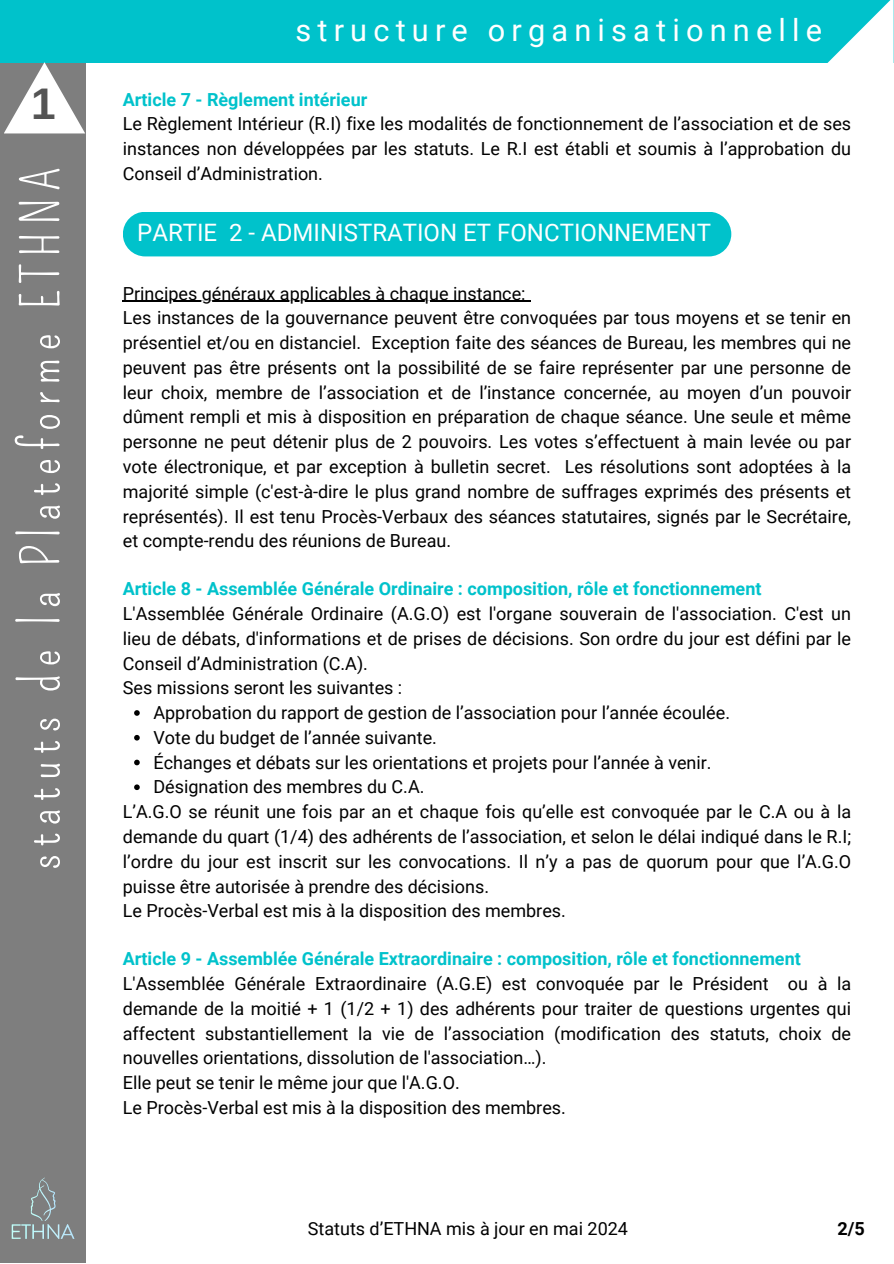
<style>
.page{position:relative;width:894px;height:1264px;background:#fff}
.page>*{position:absolute;margin:0;border:0;box-sizing:border-box;transform-origin:0 0}
.t1{font:51.15px "Pompiere";letter-spacing:.145em;color:#fff}
.t2{font:700 44.25px "Arimo";color:#545454}
.t3{font:30.75px "Roboto";letter-spacing:.2em;color:#fff}
.t4{font:24px "Roboto";color:#fff}
.t5{font:18px/24.8px "Roboto";color:#000;text-align:justify}
.t6{font:700 18px "Roboto";color:#00c2cb}
.t7{font:700 18px "Roboto";color:#000}
</style>
<div class="page">
<div style="left:0;top:0;width:85px;height:1262px;background:#7e7e7e"></div>
<div style="left:0;top:0;width:893px;height:62px;background:#00c2cb"></div>
<svg style="left:769px;top:0;width:124px;height:63px"></svg>
<svg style="left:4px;top:62px;width:81px;height:71px"></svg>
<img style="left:11px;top:1177px;width:64px;height:62px">
<div style="left:123px;top:212px;width:608px;height:44px;background:#00c2cb;border-radius:22px"></div>
<hr style="left:123px;top:301px;width:403px;height:1px;background:#000">
<svg style="left:134px;top:710px;width:6px;height:5px"></svg>
<svg style="left:134px;top:735px;width:6px;height:5px"></svg>
<svg style="left:134px;top:759px;width:6px;height:6px"></svg>
<svg style="left:134px;top:784px;width:6px;height:6px"></svg>
<h2 class="t3" style="left:295px;top:13px;width:528px">structure organisationnelle</h2>
<h1 class="t2" style="left:31px;top:79px;width:26px">1</h1>
<p class="t6" style="left:123px;top:89px;width:246px">Article 7 - Règlement intérieur</p>
<p class="t5" style="left:123px;top:112px;width:729px">Le Règlement Intérieur (R.I) fixe les modalités de fonctionnement de l’association et de ses instances non développées par les statuts. Le R.I est établi et soumis à l’approbation du Conseil d’Administration.</p>
<p class="t1" style="left:11px;top:870px;width:704px;rotate:-90deg">statuts de la Plateforme ETHNA</p>
<p class="t4" style="left:137px;top:219px;width:575px">PARTIE 2 - ADMINISTRATION ET FONCTIONNEMENT</p>
<p class="t5" style="left:123px;top:281px;width:404px">Principes généraux applicables à chaque instance:</p>
<p class="t5" style="left:123px;top:306px;width:729px">Les instances de la gouvernance peuvent être convoquées par tous moyens et se tenir en présentiel et/ou en distanciel. Exception faite des séances de Bureau, les membres qui ne peuvent pas être présents ont la possibilité de se faire représenter par une personne de leur choix, membre de l’association et de l’instance concernée, au moyen d’un pouvoir dûment rempli et mis à disposition en préparation de chaque séance. Une seule et même personne ne peut détenir plus de 2 pouvoirs. Les votes s’effectuent à main levée ou par vote électronique, et par exception à bulletin secret. Les résolutions sont adoptées à la majorité simple (c'est-à-dire le plus grand nombre de suffrages exprimés des présents et représentés). Il est tenu Procès-Verbaux des séances statutaires, signés par le Secrétaire, et compte-rendu des réunions de Bureau.</p>
<p class="t6" style="left:123px;top:578px;width:640px">Article 8 - Assemblée Générale Ordinaire : composition, rôle et fonctionnement</p>
<p class="t5" style="left:123px;top:601px;width:729px">L'Assemblée Générale Ordinaire (A.G.O) est l'organe souverain de l'association. C'est un lieu de débats, d'informations et de prises de décisions. Son ordre du jour est défini par le Conseil d’Administration (C.A).</p>
<p class="t5" style="left:123px;top:676px;width:281px">Ses missions seront les suivantes :</p>
<p class="t5" style="left:153px;top:700px;width:578px">Approbation du rapport de gestion de l’association pour l’année écoulée.</p>
<p class="t5" style="left:153px;top:725px;width:285px">Vote du budget de l’année suivante.</p>
<p class="t5" style="left:153px;top:750px;width:559px">Échanges et débats sur les orientations et projets pour l’année à venir.</p>
<p class="t5" style="left:153px;top:775px;width:272px">Désignation des membres du C.A.</p>
<p class="t5" style="left:123px;top:799px;width:729px">L’A.G.O se réunit une fois par an et chaque fois qu’elle est convoquée par le C.A ou à la demande du quart (1/4) des adhérents de l’association, et selon le délai indiqué dans le R.I; l’ordre du jour est inscrit sur les convocations. Il n’y a pas de quorum pour que l’A.G.O puisse être autorisée à prendre des décisions.</p>
<p class="t5" style="left:123px;top:898px;width:444px">Le Procès-Verbal est mis à la disposition des membres.</p>
<p class="t6" style="left:123px;top:948px;width:679px">Article 9 - Assemblée Générale Extraordinaire : composition, rôle et fonctionnement</p>
<p class="t5" style="left:123px;top:971px;width:729px">L'Assemblée Générale Extraordinaire (A.G.E) est convoquée par le Président ou à la demande de la moitié + 1 (1/2 + 1) des adhérents pour traiter de questions urgentes qui affectent substantiellement la vie de l’association (modification des statuts, choix de nouvelles orientations, dissolution de l'association…).</p>
<p class="t5" style="left:123px;top:1070px;width:338px">Elle peut se tenir le même jour que l'A.G.O.</p>
<h4 class="t5" style="left:123px;top:1095px;width:444px">Le Procès-Verbal est mis à la disposition des membres.</h4>
<p class="t5" style="left:308px;top:1216px;width:321px">Statuts d’ETHNA mis à jour en mai 2024</p>
<p class="t7" style="left:837px;top:1217px;width:29px">2/5</p>
</div>
